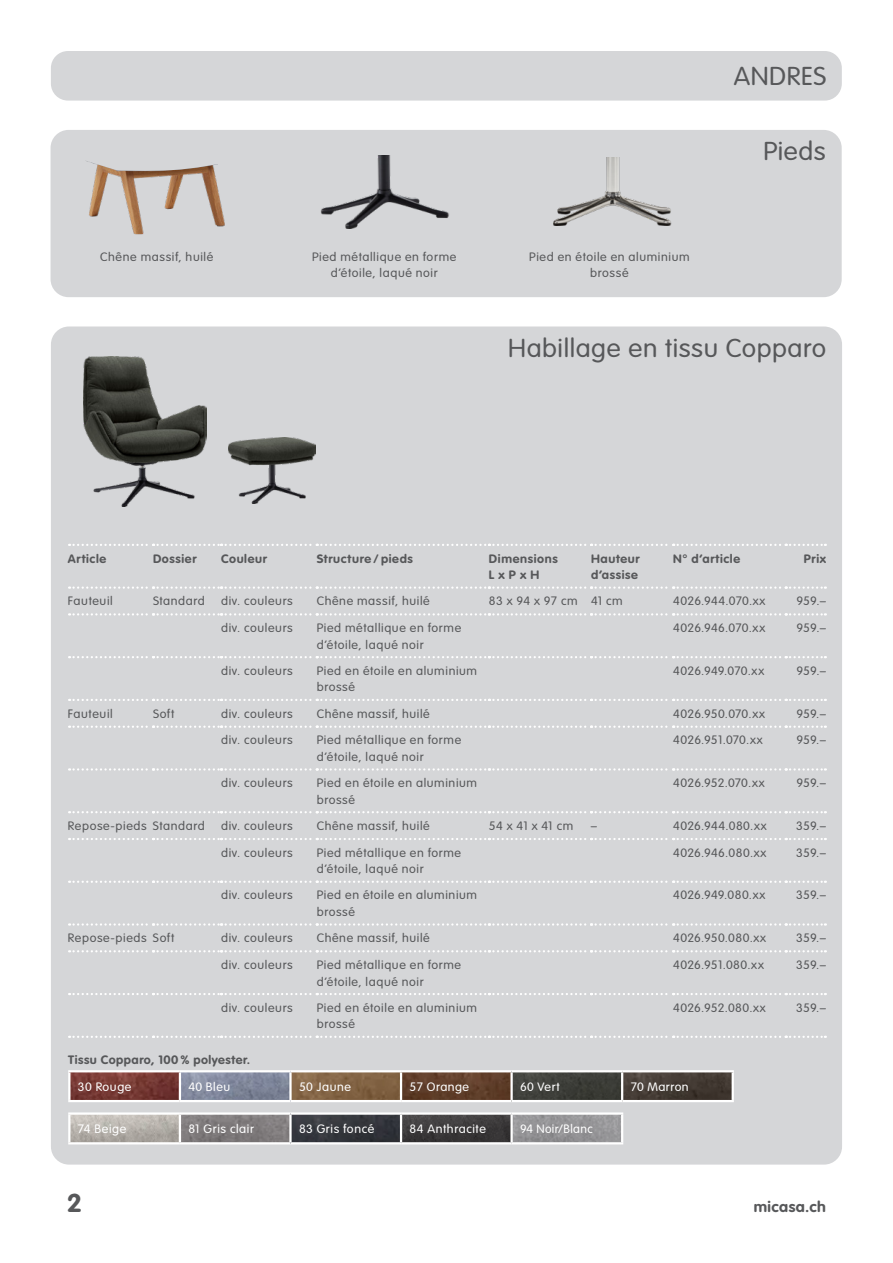
<style>
.page{position:relative;width:893px;height:1263px;background:#fff}
.page>*{position:absolute;margin:0;border:0;box-sizing:border-box;transform-origin:0 0}
.t1{font:300 25.5px "VAG Rounded Std";letter-spacing:.02em;color:#57585a;scale:1.05 1}
.t2{font:700 25.5px "VAG Rounded Std";color:#57585a;scale:1.05 1}
.t3{font:700 15px "VAG Rounded Std";letter-spacing:.03em;color:#57585a;scale:1.05 1}
.t4{font:300 12px/16.5px "VAG Rounded Std";letter-spacing:.05em;color:#57585a;scale:1.05 1}
.t5{font:700 12px/16.5px "VAG Rounded Std";letter-spacing:.05em;color:#57585a;scale:1.05 1}
.t6{font:300 12px "VAG Rounded Std";letter-spacing:.04em;color:#fff;scale:1.05 1}
.t7{font:300 12px "VAG Rounded Std";letter-spacing:.025em;color:#57585a;scale:1.05 1}
.t8{font:300 12px "VAG Rounded Std";letter-spacing:.02em;color:#57585a;scale:1.05 1}
.t9{font:300 12px "VAG Rounded Std";letter-spacing:.015em;color:#57585a;scale:1.05 1}
.t10{font:300 12px "VAG Rounded Std";letter-spacing:.01em;color:#57585a;scale:1.05 1}
.t11{font:300 12px "VAG Rounded Std";letter-spacing:.04em;color:#fff}
</style>
<div class="page">
<div style="left:51px;top:51px;width:791px;height:50px;background:#d5d6d8;border-radius:17px"></div>
<div style="left:51px;top:130px;width:791px;height:167px;background:#d5d6d8;border-radius:18px"></div>
<img style="left:86px;top:161px;width:139px;height:73px">
<img style="left:320px;top:155px;width:129px;height:73px">
<img style="left:553px;top:157px;width:119px;height:68px">
<div style="left:51px;top:326px;width:791px;height:838px;background:#d5d6d8;border-radius:18px"></div>
<svg style="left:69px;top:544px;width:757px;height:2px"></svg>
<svg style="left:69px;top:586px;width:757px;height:3px"></svg>
<svg style="left:69px;top:613px;width:757px;height:2px"></svg>
<svg style="left:69px;top:656px;width:757px;height:2px"></svg>
<svg style="left:69px;top:699px;width:757px;height:2px"></svg>
<svg style="left:69px;top:725px;width:757px;height:3px"></svg>
<svg style="left:69px;top:768px;width:757px;height:2px"></svg>
<svg style="left:69px;top:811px;width:757px;height:2px"></svg>
<svg style="left:69px;top:838px;width:757px;height:2px"></svg>
<svg style="left:69px;top:881px;width:757px;height:2px"></svg>
<svg style="left:69px;top:923px;width:757px;height:3px"></svg>
<svg style="left:69px;top:950px;width:757px;height:2px"></svg>
<svg style="left:69px;top:993px;width:757px;height:2px"></svg>
<svg style="left:69px;top:1036px;width:757px;height:2px"></svg>
<img style="left:228px;top:438px;width:87px;height:65px">
<img style="left:84px;top:356px;width:123px;height:150px">
<img style="left:70px;top:1115px;width:551px;height:27px">
<img style="left:70px;top:1072px;width:662px;height:28px">
<hr style="left:68px;top:1070px;width:112px;height:2px;background:#fff">
<hr style="left:180px;top:1070px;width:110px;height:2px;background:#fff">
<hr style="left:290px;top:1070px;width:111px;height:2px;background:#fff">
<hr style="left:289px;top:1072px;width:3px;height:28px;background:#fff">
<hr style="left:401px;top:1070px;width:111px;height:2px;background:#fff">
<hr style="left:512px;top:1070px;width:110px;height:2px;background:#fff">
<hr style="left:68px;top:1100px;width:112px;height:2px;background:#fff">
<hr style="left:180px;top:1100px;width:110px;height:2px;background:#fff">
<hr style="left:290px;top:1100px;width:111px;height:2px;background:#fff">
<hr style="left:401px;top:1100px;width:111px;height:2px;background:#fff">
<hr style="left:512px;top:1100px;width:110px;height:2px;background:#fff">
<hr style="left:68px;top:1072px;width:2px;height:28px;background:#fff">
<hr style="left:179px;top:1072px;width:2px;height:28px;background:#fff">
<hr style="left:400px;top:1072px;width:2px;height:28px;background:#fff">
<hr style="left:510px;top:1072px;width:3px;height:28px;background:#fff">
<hr style="left:622px;top:1070px;width:112px;height:2px;background:#fff">
<hr style="left:621px;top:1072px;width:2px;height:28px;background:#fff">
<hr style="left:622px;top:1100px;width:112px;height:2px;background:#fff">
<hr style="left:732px;top:1072px;width:2px;height:28px;background:#fff">
<hr style="left:68px;top:1112px;width:112px;height:3px;background:#fff">
<hr style="left:180px;top:1112px;width:110px;height:3px;background:#fff">
<hr style="left:290px;top:1112px;width:111px;height:3px;background:#fff">
<hr style="left:289px;top:1115px;width:3px;height:27px;background:#fff">
<hr style="left:401px;top:1112px;width:111px;height:3px;background:#fff">
<hr style="left:512px;top:1112px;width:111px;height:3px;background:#fff">
<hr style="left:68px;top:1142px;width:112px;height:2px;background:#fff">
<hr style="left:180px;top:1142px;width:110px;height:2px;background:#fff">
<hr style="left:290px;top:1142px;width:111px;height:2px;background:#fff">
<hr style="left:401px;top:1142px;width:111px;height:2px;background:#fff">
<hr style="left:512px;top:1142px;width:111px;height:2px;background:#fff">
<hr style="left:68px;top:1115px;width:2px;height:27px;background:#fff">
<hr style="left:179px;top:1115px;width:2px;height:27px;background:#fff">
<hr style="left:400px;top:1115px;width:2px;height:27px;background:#fff">
<hr style="left:510px;top:1115px;width:3px;height:27px;background:#fff">
<hr style="left:621px;top:1115px;width:2px;height:27px;background:#fff">
<h1 class="t1" style="left:734px;top:62px;width:90px">ANDRES</h1>
<p class="t4" style="left:100px;top:249px;width:109px">Chêne massif, huilé</p>
<p class="t4" style="left:312px;top:249px;width:139px;text-align:center">Pied métallique en forme d’étoile, laqué noir</p>
<p class="t4" style="left:529px;top:249px;width:154px;text-align:center">Pied en étoile en aluminium brossé</p>
<h1 class="t1" style="left:763px;top:137px;width:61px">Pieds</h1>
<h1 class="t1" style="left:508px;top:333px;width:304px">Habillage en tissu Copparo</h1>
<p class="t5" style="left:68px;top:551px;width:38px">Article</p>
<p class="t5" style="left:153px;top:551px;width:43px">Dossier</p>
<p class="t5" style="left:221px;top:551px;width:45px">Couleur</p>
<p class="t5" style="left:317px;top:551px;width:93px">Structure / pieds</p>
<p class="t5" style="left:489px;top:551px;width:67px">Dimensions<br>L x P x H</p>
<p class="t5" style="left:591px;top:551px;width:48px">Hauteur d’assise</p>
<p class="t5" style="left:673px;top:551px;width:65px">N° d’article</p>
<p class="t5" style="left:804px;top:551px;width:23px">Prix</p>
<p class="t4" style="left:68px;top:593px;width:44px">Fauteuil</p>
<p class="t4" style="left:153px;top:593px;width:51px">Standard</p>
<p class="t4" style="left:221px;top:593px;width:70px">div. couleurs</p>
<p class="t4" style="left:317px;top:593px;width:109px">Chêne massif, huilé</p>
<p class="t7" style="left:489px;top:594px;width:129px">83 x 94 x 97 cm 41 cm</p>
<p class="t7" style="left:673px;top:594px;width:89px">4026.944.070.xx</p>
<p class="t4" style="left:796px;top:593px;width:30px">959.–</p>
<p class="t4" style="left:221px;top:620px;width:70px">div. couleurs</p>
<p class="t4" style="left:317px;top:620px;width:139px">Pied métallique en forme d’étoile, laqué noir</p>
<p class="t7" style="left:673px;top:621px;width:89px">4026.946.070.xx</p>
<p class="t4" style="left:796px;top:620px;width:30px">959.–</p>
<p class="t4" style="left:221px;top:663px;width:70px">div. couleurs</p>
<p class="t4" style="left:317px;top:663px;width:154px">Pied en étoile en aluminium brossé</p>
<p class="t9" style="left:673px;top:664px;width:88px">4026.949.070.xx</p>
<p class="t4" style="left:796px;top:663px;width:30px">959.–</p>
<p class="t4" style="left:68px;top:706px;width:44px">Fauteuil</p>
<p class="t4" style="left:153px;top:706px;width:22px">Soft</p>
<p class="t4" style="left:221px;top:706px;width:70px">div. couleurs</p>
<p class="t4" style="left:317px;top:706px;width:109px">Chêne massif, huilé</p>
<p class="t8" style="left:673px;top:706px;width:89px">4026.950.070.xx</p>
<p class="t4" style="left:796px;top:706px;width:30px">959.–</p>
<p class="t4" style="left:221px;top:732px;width:70px">div. couleurs</p>
<p class="t4" style="left:317px;top:732px;width:139px">Pied métallique en forme d’étoile, laqué noir</p>
<p class="t8" style="left:673px;top:733px;width:87px">4026.951.070.xx</p>
<p class="t4" style="left:796px;top:732px;width:30px">959.–</p>
<p class="t4" style="left:221px;top:775px;width:70px">div. couleurs</p>
<p class="t4" style="left:317px;top:775px;width:154px">Pied en étoile en aluminium brossé</p>
<p class="t10" style="left:673px;top:776px;width:89px">4026.952.070.xx</p>
<p class="t4" style="left:796px;top:775px;width:30px">959.–</p>
<p class="t4" style="left:68px;top:818px;width:132px">Repose-pieds Standard</p>
<p class="t4" style="left:221px;top:818px;width:70px">div. couleurs</p>
<p class="t4" style="left:317px;top:818px;width:109px">Chêne massif, huilé</p>
<p class="t4" style="left:489px;top:818px;width:82px">54 x 41 x 41 cm</p>
<p class="t4" style="left:591px;top:818px;width:7px">–</p>
<p class="t4" style="left:673px;top:818px;width:91px">4026.944.080.xx</p>
<p class="t4" style="left:796px;top:818px;width:30px">359.–</p>
<p class="t4" style="left:221px;top:845px;width:70px">div. couleurs</p>
<p class="t4" style="left:317px;top:845px;width:139px">Pied métallique en forme d’étoile, laqué noir</p>
<p class="t4" style="left:673px;top:845px;width:90px">4026.946.080.xx</p>
<p class="t4" style="left:796px;top:845px;width:30px">359.–</p>
<p class="t4" style="left:221px;top:887px;width:70px">div. couleurs</p>
<p class="t4" style="left:317px;top:887px;width:154px">Pied en étoile en aluminium brossé</p>
<p class="t4" style="left:673px;top:887px;width:89px">4026.949.080.xx</p>
<p class="t4" style="left:796px;top:887px;width:30px">359.–</p>
<p class="t4" style="left:68px;top:930px;width:103px">Repose-pieds Soft</p>
<p class="t4" style="left:221px;top:930px;width:70px">div. couleurs</p>
<p class="t4" style="left:317px;top:930px;width:109px">Chêne massif, huilé</p>
<p class="t4" style="left:673px;top:930px;width:90px">4026.950.080.xx</p>
<p class="t4" style="left:796px;top:930px;width:30px">359.–</p>
<p class="t4" style="left:221px;top:957px;width:70px">div. couleurs</p>
<p class="t4" style="left:317px;top:957px;width:139px">Pied métallique en forme d’étoile, laqué noir</p>
<p class="t4" style="left:673px;top:957px;width:88px">4026.951.080.xx</p>
<p class="t4" style="left:796px;top:957px;width:30px">359.–</p>
<p class="t4" style="left:221px;top:1000px;width:70px">div. couleurs</p>
<p class="t4" style="left:317px;top:1000px;width:154px">Pied en étoile en aluminium brossé</p>
<p class="t4" style="left:673px;top:1000px;width:90px">4026.952.080.xx</p>
<p class="t4" style="left:796px;top:1000px;width:30px">359.–</p>
<p class="t5" style="left:68px;top:1052px;width:175px">Tissu Copparo, 100 % polyester.</p>
<p class="t6" style="left:78px;top:1080px;width:53px">30 Rouge</p>
<p class="t6" style="left:188px;top:1080px;width:41px">40 Bleu</p>
<p class="t6" style="left:299px;top:1080px;width:51px">50 Jaune</p>
<p class="t6" style="left:410px;top:1080px;width:58px">57 Orange</p>
<p class="t6" style="left:520px;top:1080px;width:39px">60 Vert</p>
<p class="t6" style="left:631px;top:1080px;width:57px">70 Marron</p>
<p class="t6" style="left:78px;top:1122px;width:48px">74 Beige</p>
<p class="t6" style="left:188px;top:1122px;width:64px">81 Gris clair</p>
<p class="t6" style="left:299px;top:1122px;width:73px">83 Gris foncé</p>
<p class="t6" style="left:410px;top:1122px;width:74px">84 Anthracite</p>
<p class="t11" style="left:520px;top:1122px;width:74px">94 Noir/Blanc</p>
<h1 class="t2" style="left:67px;top:1188px;width:16px">2</h1>
<p class="t3" style="left:754px;top:1198px;width:70px">micasa.ch</p>
</div>
